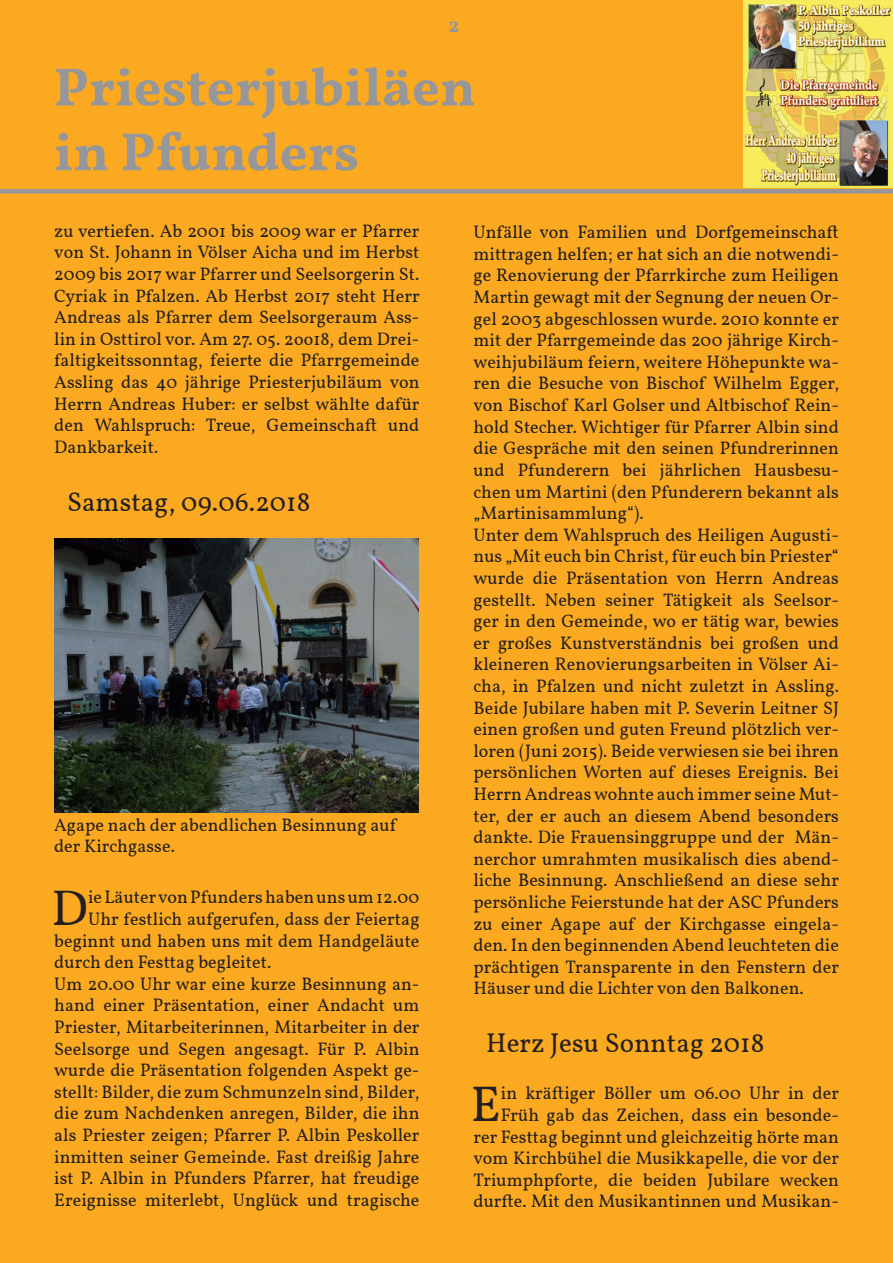
<style>
.page{position:relative;width:893px;height:1263px;background:#faa920}
.page>*{position:absolute;margin:0;border:0;box-sizing:border-box;transform-origin:0 0}
.t1{font:700 54px/64.8px "Vollkorn";letter-spacing:.005em;color:#95979a}
.Absatzformat{font:49.8px "Vollkorn";color:#231f20}
.Überschrift2{font:27px "Vollkorn";letter-spacing:.005em;color:#231f20}
.t2{font:700 21px "Vollkorn";color:#95979a}
.Absatzformat-2{font:18px/21.6px "Vollkorn";letter-spacing:.005em;color:#231f20;text-align:justify}
</style>
<div class="page">
<img style="left:744px;top:0;width:149px;height:188px">
<div style="left:0;top:189px;width:893px;height:5px;background:#95979a"></div>
<img style="left:54px;top:539px;width:365px;height:273px">
<p class="t2" style="left:448px;top:9px;width:12px">2</p>
<h1 class="t1" style="left:54px;top:56px;width:423px">Priesterjubiläen in Pfunders</h1>
<p class="Absatzformat-2" style="left:54px;top:220px;width:367px">zu vertiefen. Ab 2001 bis 2009 war er Pfarrer von St. Johann in Völser Aicha und im Herbst 2009 bis 2017 war Pfarrer und Seelsorgerin St.<br>Cyriak in Pfalzen. Ab Herbst 2017 steht Herr Andreas als Pfarrer dem Seelsorgeraum Ass&shy;lin in Osttirol vor. Am 27. 05. 2oo18, dem Drei&shy;faltigkeitssonntag, feierte die Pfarrgemeinde Assling das 40 jährige Priesterjubiläum von Herrn Andreas Huber: er selbst wählte dafür den Wahlspruch: Treue, Gemeinschaft und Dankbarkeit.</p>
<p class="Überschrift2" style="left:67px;top:482px;width:245px">Samstag, 09.06.2018</p>
<p class="Absatzformat-2" style="left:54px;top:814px;width:343px">Agape nach der abendlichen Besinnung auf der Kirchgasse.</p>
<p class="Absatzformat" style="left:51px;top:871px;width:38px">D</p>
<p class="Absatzformat-2" style="left:88px;top:887px;width:333px">ie Läuter von Pfunders haben uns um 12.00</p>
<p class="Absatzformat-2" style="left:88px;top:909px;width:333px">Uhr festlich aufgerufen, dass der Feiertag</p>
<p class="Absatzformat-2" style="left:54px;top:930px;width:367px">beginnt und haben uns mit dem Handgeläute</p>
<p class="Absatzformat-2" style="left:54px;top:952px;width:219px">durch den Festtag begleitet.</p>
<p class="Absatzformat-2" style="left:54px;top:973px;width:367px">Um 20.00 Uhr war eine kurze Besinnung an&shy;hand einer Präsentation, einer Andacht um Priester, Mitarbeiterinnen, Mitarbeiter in der Seelsorge und Segen angesagt. Für P. Albin wurde die Präsentation folgenden Aspekt ge&shy;stellt: Bilder, die zum Schmunzeln sind, Bilder, die zum Nachdenken anregen, Bilder, die ihn als Priester zeigen; Pfarrer P. Albin Peskoller inmitten seiner Gemeinde. Fast dreißig Jahre ist P. Albin in Pfunders Pfarrer, hat freudige Ereignisse miterlebt, Unglück und tragische</p>
<p class="Absatzformat-2" style="left:473px;top:222px;width:367px">Unfälle von Familien und Dorfgemeinschaft mittragen helfen; er hat sich an die notwendi&shy;ge Renovierung der Pfarrkirche zum Heiligen Martin gewagt mit der Segnung der neuen Or&shy;gel 2003 abgeschlossen wurde. 2010 konnte er mit der Pfarrgemeinde das 200 jährige Kirch&shy;weihjubiläum feiern, weitere Höhepunkte wa&shy;ren die Besuche von Bischof Wilhelm Egger, von Bischof Karl Golser und Altbischof Rein&shy;hold Stecher. Wichtiger für Pfarrer Albin sind die Gespräche mit den seinen Pfundrerinnen und Pfunderern bei jährlichen Hausbesu&shy;chen um Martini (den Pfunderern bekannt als „Martinisammlung“).</p>
<p class="Absatzformat-2" style="left:473px;top:524px;width:367px">Unter dem Wahlspruch des Heiligen Augusti&shy;nus „Mit euch bin Christ, für euch bin Priester“ wurde die Präsentation von Herrn Andreas gestellt. Neben seiner Tätigkeit als Seelsor&shy;ger in den Gemeinde, wo er tätig war, bewies er großes Kunstverständnis bei großen und kleineren Renovierungsarbeiten in Völser Ai&shy;cha, in Pfalzen und nicht zuletzt in Assling.<br>Beide Jubilare haben mit P. Severin Leitner SJ einen großen und guten Freund plötzlich ver&shy;loren (Juni 2015). Beide verwiesen sie bei ihren persönlichen Worten auf dieses Ereignis. Bei Herrn Andreas wohnte auch immer seine Mut&shy;ter, der er auch an diesem Abend besonders dankte. Die Frauensinggruppe und der Män&shy;nerchor umrahmten musikalisch dies abend&shy;liche Besinnung. Anschließend an diese sehr persönliche Feierstunde hat der ASC Pfunders zu einer Agape auf der Kirchgasse eingela&shy;den. In den beginnenden Abend leuchteten die prächtigen Transparente in den Fenstern der Häuser und die Lichter von den Balkonen.</p>
<p class="Überschrift2" style="left:486px;top:1023px;width:280px">Herz Jesu Sonntag 2018</p>
<p class="Absatzformat" style="left:471px;top:1067px;width:31px">E</p>
<p class="Absatzformat-2" style="left:473px;top:1083px;width:367px;text-align:right">in kräftiger Böller um 06.00 Uhr in der Früh gab das Zeichen, dass ein besonde&shy;rer Festtag beginnt und gleichzeitig hörte man vom Kirchbühel die Musikkapelle, die vor der Triumphpforte, die beiden Jubilare wecken durfte. Mit den Musikantinnen und Musikan-</p>
</div>
